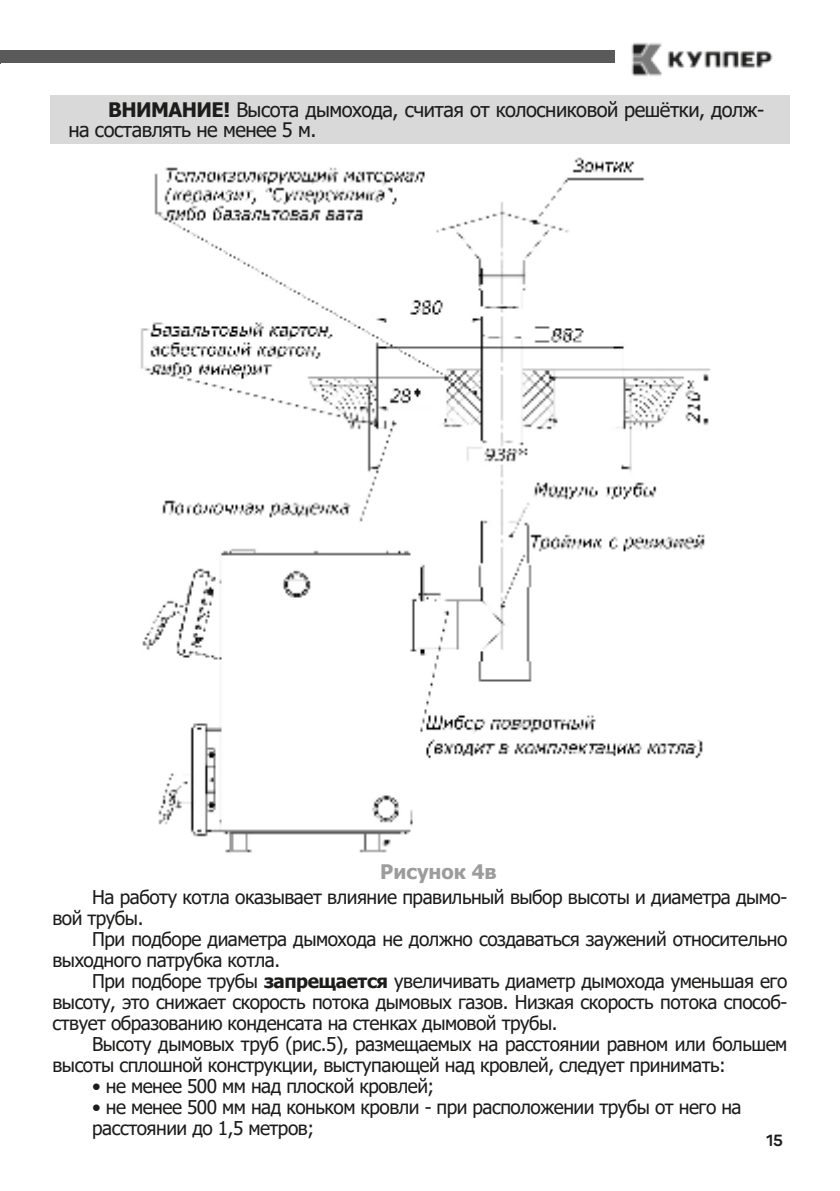
<style>
.page{position:relative;width:840px;height:1191px;background:#fff}
.page>*{position:absolute;margin:0;border:0;box-sizing:border-box;transform-origin:0 0}
.t1{font:20px/20px "Tahoma";letter-spacing:-.025em;color:#1c1c1b}
.t2{font:700 20px "Tahoma";color:#9d9c9c}
.t3{font:19px/21px "Tahoma";letter-spacing:-.025em;color:#1c1c1b}
.t4{font:700 16px "Panton";color:#1c1c1b}
.s1{font-weight:700}
</style>
<div class="page">
<div style="left:0;top:51px;width:614px;height:12px;background:#5b5a5a"></div>
<img style="left:631px;top:42px;width:142px;height:35px">
<div style="left:50px;top:95px;width:739px;height:48px;background:#dad9d9"></div>
<img style="left:140px;top:157px;width:570px;height:696px">
<p class="t1" style="left:68px;top:101px;width:697px;text-indent:40px"><span class="s1">ВНИМАНИЕ!</span> Высота дымохода, считая от колосниковой решётки, долж&shy;на составлять не менее 5 м.</p>
<p class="t2" style="left:380px;top:857px;width:118px">Рисунок 4в</p>
<p class="t3" style="left:52px;top:888px;width:736px;text-indent:40px">На работу котла оказывает влияние правильный выбор высоты и диаметра дымо&shy;вой трубы.</p>
<p class="t3" style="left:52px;top:930px;width:736px;text-indent:40px">При подборе диаметра дымохода не должно создаваться заужений относительно выходного патрубка котла.</p>
<p class="t3" style="left:52px;top:972px;width:736px;text-align:justify;text-indent:40px">При подборе трубы <span class="s1">запрещается</span> увеличивать диаметр дымохода уменьшая его высоту, это снижает скорость потока дымовых газов. Низкая скорость потока способ&shy;ствует образованию конденсата на стенках дымовой трубы.</p>
<p class="t3" style="left:52px;top:1035px;width:736px;text-indent:40px">Высоту дымовых труб (рис.5), размещаемых на расстоянии равном или большем высоты сплошной конструкции, выступающей над кровлей, следует принимать:</p>
<p class="t3" style="left:92px;top:1077px;width:343px">• не менее 500 мм над плоской кровлей;</p>
<p class="t3" style="left:92px;top:1098px;width:650px">• не менее 500 мм над коньком кровли - при расположении трубы от него на расстоянии до 1,5 метров;</p>
<p class="t4" style="left:765px;top:1133px;width:18px">15</p>
</div>
